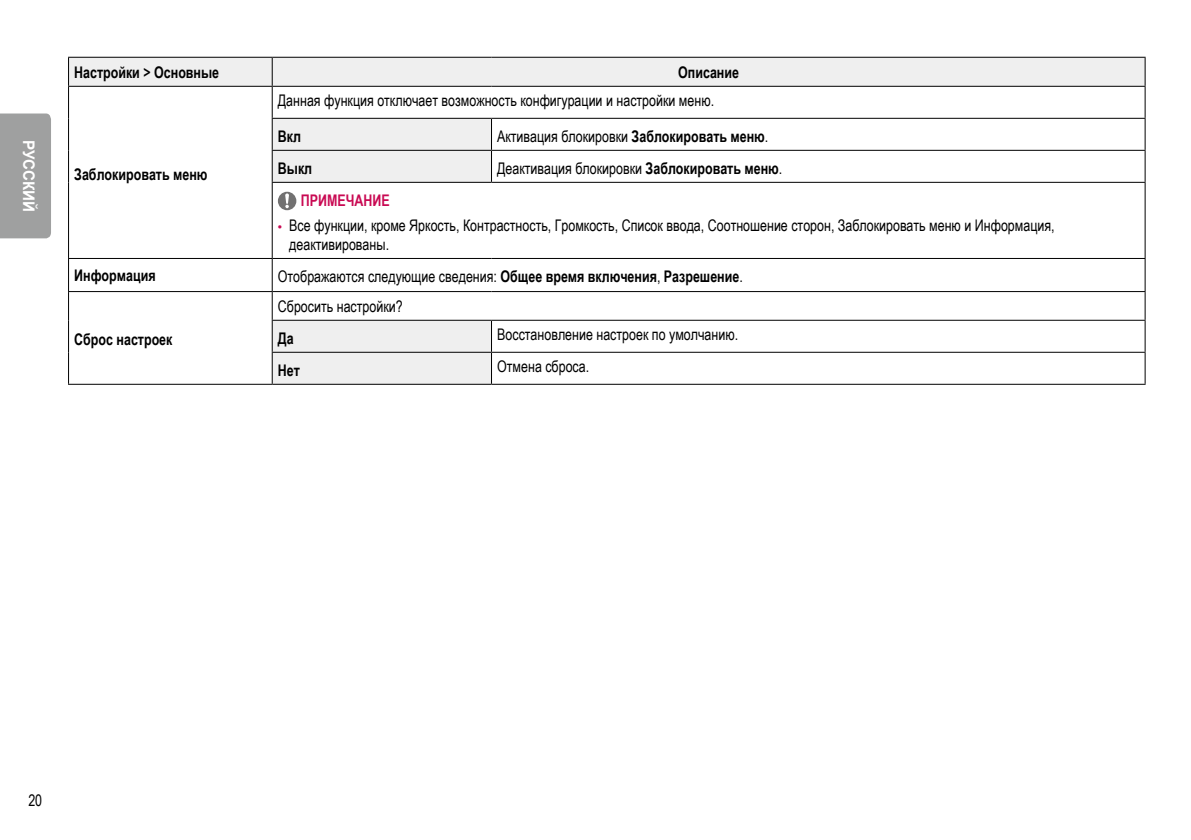
<style>
.page{position:relative;width:1191px;height:840px;background:#fff}
.page>*{position:absolute;margin:0;border:0;box-sizing:border-box;transform-origin:0 0}
.t1{font:16px/19.2px "Arial Narrow";color:#000;scale:.95 1}
.t2{font:700 16px "Arial Narrow";color:#000;scale:.95 1}
.t3{font:700 16px "Arial Narrow";color:#c90a53;scale:.95 1}
.t4{font:700 16px "Arial";color:#fff;scale:.95 1}
.s1{font-weight:700}
.s2{font-family:"LG Smart";color:#c90a53}
</style>
<div class="page">
<div style="left:0;top:113px;width:51px;height:125px;background:#9fa0a0"></div>
<svg style="left:69px;top:58px;width:1075px;height:325px"></svg>
<svg style="left:69px;top:87px;width:203px;height:204px"></svg>
<hr style="left:68px;top:87px;width:1px;height:31px;background:#000">
<hr style="left:68px;top:118px;width:1px;height:32px;background:#000">
<hr style="left:68px;top:150px;width:1px;height:32px;background:#000">
<hr style="left:68px;top:182px;width:1px;height:76px;background:#000">
<hr style="left:68px;top:57px;width:204px;height:1px;background:#000">
<svg style="left:68px;top:58px;width:1px;height:28px"></svg>
<hr style="left:68px;top:86px;width:204px;height:1px;background:#000">
<hr style="left:68px;top:259px;width:1px;height:32px;background:#000">
<hr style="left:68px;top:258px;width:204px;height:1px;background:#000">
<hr style="left:272px;top:87px;width:1px;height:31px;background:#000">
<hr style="left:1144px;top:87px;width:1px;height:31px;background:#000">
<hr style="left:272px;top:118px;width:219px;height:1px;background:#000">
<hr style="left:272px;top:119px;width:1px;height:31px;background:#000">
<hr style="left:491px;top:118px;width:654px;height:1px;background:#000">
<hr style="left:491px;top:119px;width:1px;height:31px;background:#000">
<hr style="left:1144px;top:119px;width:1px;height:31px;background:#000">
<hr style="left:272px;top:150px;width:219px;height:1px;background:#000">
<hr style="left:272px;top:151px;width:1px;height:31px;background:#000">
<hr style="left:491px;top:150px;width:654px;height:1px;background:#000">
<hr style="left:491px;top:151px;width:1px;height:31px;background:#000">
<hr style="left:1144px;top:151px;width:1px;height:31px;background:#000">
<hr style="left:272px;top:182px;width:219px;height:1px;background:#000">
<hr style="left:272px;top:183px;width:1px;height:75px;background:#000">
<hr style="left:491px;top:182px;width:654px;height:1px;background:#000">
<hr style="left:1144px;top:183px;width:1px;height:75px;background:#000">
<hr style="left:272px;top:258px;width:219px;height:1px;background:#000">
<hr style="left:272px;top:259px;width:1px;height:32px;background:#000">
<hr style="left:491px;top:258px;width:654px;height:1px;background:#000">
<hr style="left:1144px;top:259px;width:1px;height:32px;background:#000">
<hr style="left:272px;top:291px;width:219px;height:1px;background:#000">
<hr style="left:491px;top:291px;width:654px;height:1px;background:#000">
<svg style="left:1144px;top:292px;width:1px;height:27px"></svg>
<hr style="left:272px;top:319px;width:219px;height:1px;background:#000">
<hr style="left:491px;top:319px;width:654px;height:1px;background:#000">
<hr style="left:491px;top:320px;width:1px;height:31px;background:#000">
<hr style="left:1144px;top:320px;width:1px;height:31px;background:#000">
<hr style="left:272px;top:351px;width:219px;height:1px;background:#000">
<hr style="left:491px;top:351px;width:654px;height:1px;background:#000">
<hr style="left:491px;top:352px;width:1px;height:31px;background:#000">
<hr style="left:1144px;top:352px;width:1px;height:31px;background:#000">
<hr style="left:272px;top:383px;width:219px;height:1px;background:#000">
<hr style="left:491px;top:383px;width:654px;height:1px;background:#000">
<hr style="left:272px;top:57px;width:219px;height:1px;background:#000">
<svg style="left:272px;top:58px;width:1px;height:28px"></svg>
<hr style="left:491px;top:57px;width:654px;height:1px;background:#000">
<svg style="left:1144px;top:58px;width:1px;height:28px"></svg>
<hr style="left:272px;top:86px;width:219px;height:1px;background:#000">
<hr style="left:491px;top:86px;width:654px;height:1px;background:#000">
<hr style="left:68px;top:291px;width:204px;height:1px;background:#000">
<svg style="left:68px;top:292px;width:1px;height:28px"></svg>
<svg style="left:272px;top:292px;width:1px;height:27px"></svg>
<hr style="left:68px;top:320px;width:1px;height:32px;background:#000">
<hr style="left:272px;top:320px;width:1px;height:31px;background:#000">
<hr style="left:68px;top:352px;width:1px;height:31px;background:#000">
<hr style="left:272px;top:352px;width:1px;height:31px;background:#000">
<hr style="left:68px;top:383px;width:204px;height:1px;background:#000">
<svg style="left:278px;top:192px;width:18px;height:18px"></svg>
<p class="t4" style="left:40px;top:140px;width:78px;rotate:90deg">РУССКИЙ</p>
<p class="t2" style="left:74px;top:60px;width:154px">Настройки &gt; Основные</p>
<p class="t2" style="left:678px;top:60px;width:66px">Описание</p>
<p class="t2" style="left:74px;top:162px;width:142px">Заблокировать меню</p>
<p class="t1" style="left:278px;top:91px;width:461px">Данная функция отключает возможность конфигурации и настройки меню.</p>
<p class="t2" style="left:278px;top:124px;width:26px">Вкл</p>
<p class="t1" style="left:497px;top:126px;width:287px">Активация блокировки <span class="s1">Заблокировать меню</span>.</p>
<p class="t2" style="left:278px;top:156px;width:38px">Выкл</p>
<p class="t1" style="left:497px;top:158px;width:302px">Деактивация блокировки <span class="s1">Заблокировать меню</span>.</p>
<p class="t3" style="left:301px;top:188px;width:95px">ПРИМЕЧАНИЕ</p>
<p class="t1" style="left:289px;top:215px;width:807px;text-indent:-11px"><span class="s2">•</span> Все функции, кроме Яркость, Контрастность, Громкость, Список ввода, Соотношение сторон, Заблокировать меню и Информация, деактивированы.</p>
<p class="t2" style="left:74px;top:263px;width:87px">Информация</p>
<p class="t1" style="left:278px;top:266px;width:491px">Отображаются следующие сведения: <span class="s1">Общее время включения</span>, <span class="s1">Pазрешение</span>.</p>
<p class="t2" style="left:74px;top:327px;width:105px">Сброс настроек</p>
<p class="t1" style="left:278px;top:296px;width:133px">Сбросить настройки?</p>
<p class="t2" style="left:278px;top:326px;width:18px">Да</p>
<p class="t1" style="left:497px;top:324px;width:255px">Восстановление настроек по умолчанию.</p>
<p class="t2" style="left:278px;top:358px;width:25px">Нет</p>
<p class="t1" style="left:497px;top:356px;width:98px">Отмена сброса.</p>
<p class="t1" style="left:28px;top:790px;width:16px">20</p>
</div>
